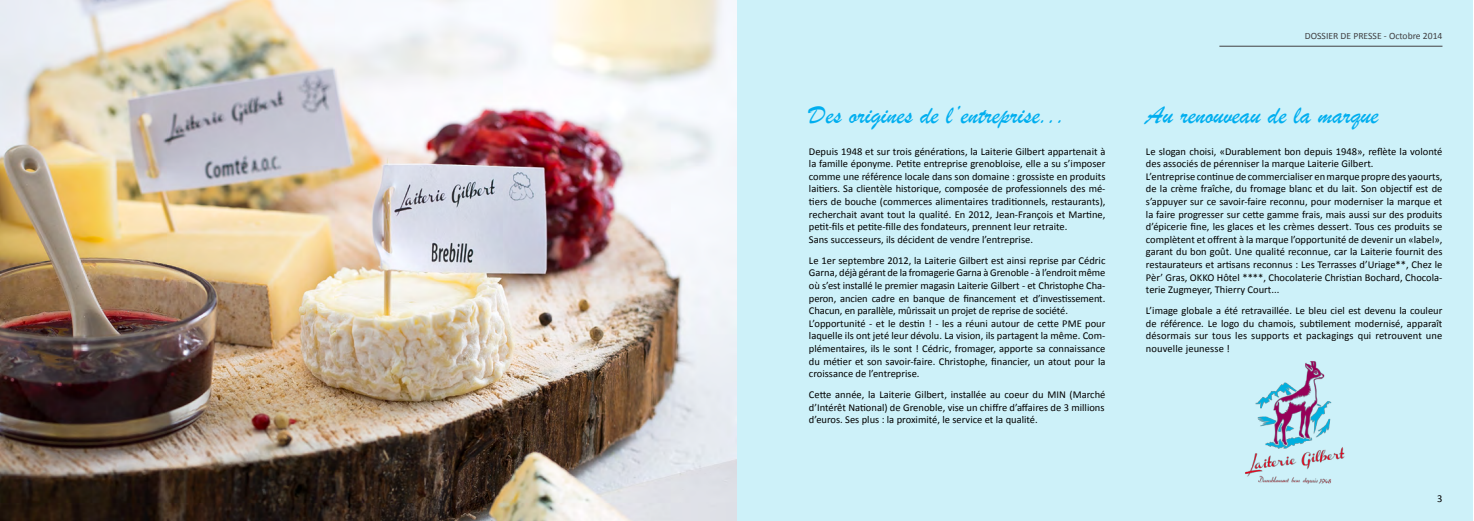
<style>
.page{position:relative;width:1474px;height:521px;background:#fff}
.page>*{position:absolute;margin:0;border:0;box-sizing:border-box;transform-origin:0 0}
.t1{font:26.25px "Brush Script";color:#00aeef}
.t2{font:10.5px/12.6px "Calibri";color:#000}
.t3{font:9.62px "Calibri";color:#414042}
</style>
<div class="page">
<div style="left:737px;top:0;width:735px;height:521px;background:#cdf1f9"></div>
<hr style="left:1219px;top:46px;width:223px;height:1px;background:#414042">
<img style="left:0;top:0;width:737px;height:521px">
<img style="left:1245px;top:361px;width:100px;height:123px">
<h1 class="t1" style="left:809px;top:99px;width:258px">Des origines de l’entreprise...</h1>
<p class="t2" style="left:809px;top:145px;width:298px">Depuis 1948 et sur trois générations, la Laiterie Gilbert appartenait à la famille éponyme. Petite entreprise grenobloise, elle a su s’imposer comme une référence locale dans son domaine : grossiste en produits laitiers. Sa clientèle historique, composée de professionnels des mé&shy;tiers de bouche (commerces alimentaires traditionnels, restaurants), recherchait avant tout la qualité. En 2012, Jean-François et Martine, petit-fils et petite-fille des fondateurs, prennent leur retraite.<br>Sans successeurs, ils décident de vendre l’entreprise.</p>
<p class="t2" style="left:809px;top:254px;width:298px">Le 1er septembre 2012, la Laiterie Gilbert est ainsi reprise par Cédric Garna, déjà gérant de la fromagerie Garna à Grenoble - à l’endroit même où s’est installé le premier magasin Laiterie Gilbert - et Christophe Cha&shy;peron, ancien cadre en banque de financement et d’investissement.<br>Chacun, en parallèle, mûrissait un projet de reprise de société.<br>L’opportunité - et le destin ! - les a réuni autour de cette PME pour laquelle ils ont jeté leur dévolu. La vision, ils partagent la même. Com&shy;plémentaires, ils le sont ! Cédric, fromager, apporte sa connaissance du métier et son savoir-faire. Christophe, financier, un atout pour la croissance de l’entreprise.</p>
<p class="t2" style="left:809px;top:388px;width:298px;text-align:justify">Cette année, la Laiterie Gilbert, installée au coeur du MIN (Marché d’Intérêt National) de Grenoble, vise un chiffre d’affaires de 3 millions d’euros. Ses plus : la proximité, le service et la qualité.</p>
<p class="t3" style="left:1304px;top:29px;width:139px">DOSSIER DE PRESSE - Octobre 2014</p>
<h1 class="t1" style="left:1145px;top:99px;width:234px">Au renouveau de la marque</h1>
<p class="t2" style="left:1145px;top:145px;width:298px">Le slogan choisi, «Durablement bon depuis 1948», reflète la volonté des associés de pérenniser la marque Laiterie Gilbert.<br>L’entreprise continue de commercialiser en marque propre des yaourts, de la crème fraîche, du fromage blanc et du lait. Son objectif est de s’appuyer sur ce savoir-faire reconnu, pour moderniser la marque et la faire progresser sur cette gamme frais, mais aussi sur des produits d’épicerie fine, les glaces et les crèmes dessert. Tous ces produits se complètent et offrent à la marque l’opportunité de devenir un «label», garant du bon goût. Une qualité reconnue, car la Laiterie fournit des restaurateurs et artisans reconnus : Les Terrasses d’Uriage**, Chez le Pèr’ Gras, OKKO Hôtel ****, Chocolaterie Christian Bochard, Chocola&shy;terie Zugmeyer, Thierry Court...</p>
<p class="t2" style="left:1145px;top:304px;width:298px;text-align:justify">L’image globale a été retravaillée. Le bleu ciel est devenu la couleur de référence. Le logo du chamois, subtilement modernisé, apparaît désormais sur tous les supports et packagings qui retrouvent une nouvelle jeunesse !</p>
<p class="t2" style="left:1436px;top:492px;width:7px">3</p>
</div>
